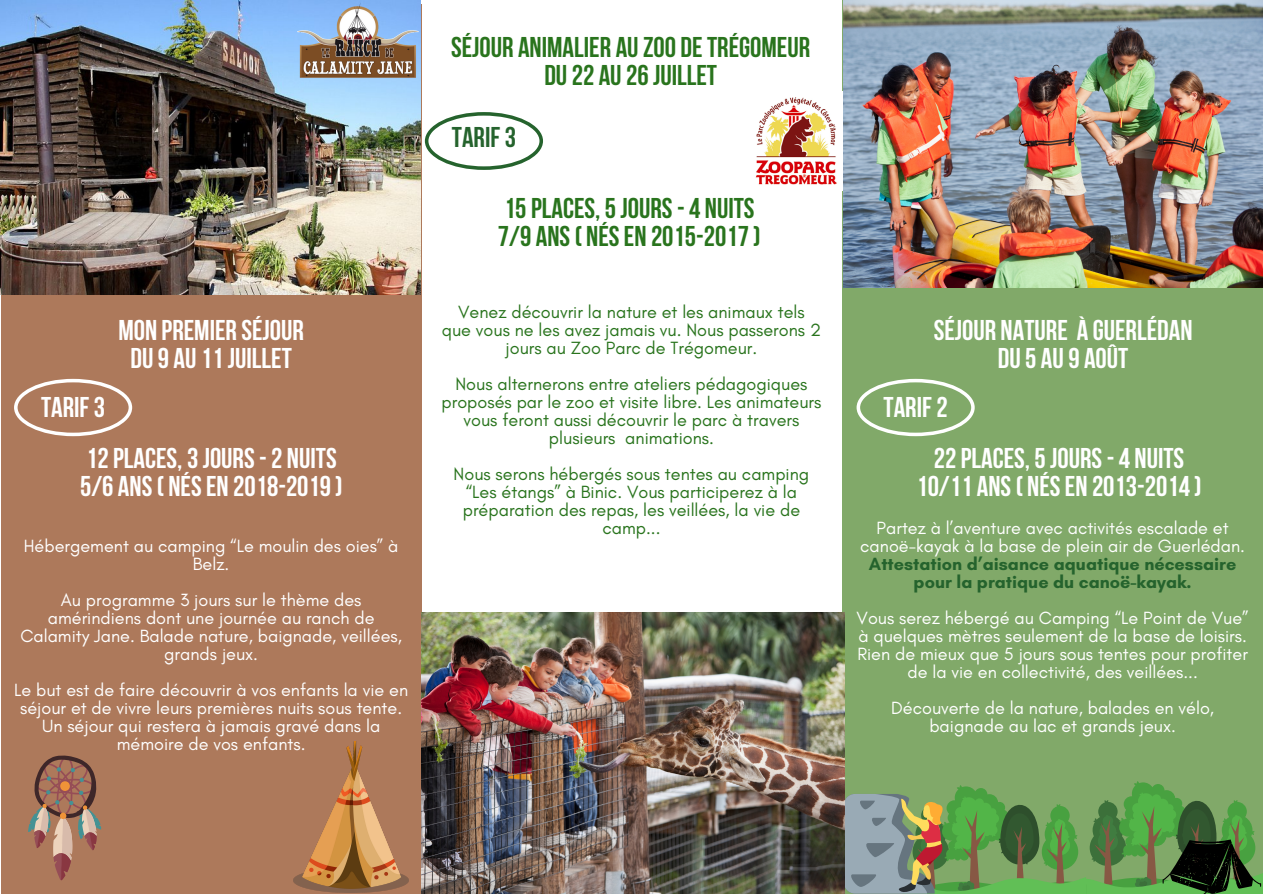
<style>
.page{position:relative;width:1263px;height:894px;background:#fff}
.page>*{position:absolute;margin:0;border:0;box-sizing:border-box;transform-origin:0 0}
.t1{font:700 28.5px/28.2px "Bebas Neue";color:#fff;text-align:center}
.t2{font:700 28.5px/28.2px "Bebas Neue";color:#29741d;text-align:center}
.t3{font:700 28.5px "Bebas Neue";color:#25632d}
.t4{font:18px/18px "Glacial Indifference";color:#fff;text-align:center}
.t5{font:18px/18px "Glacial Indifference";color:#29741d;text-align:center}
.t6{font:700 18px/18px "Glacial Indifference";color:#25632d;text-align:center}
</style>
<div class="page">
<div style="left:1px;top:5px;width:421px;height:888px;background:#ad795b"></div>
<div style="left:842px;top:0;width:421px;height:893px;background:#81a969"></div>
<img style="left:755px;top:97px;width:82px;height:88px">
<img style="left:0;top:0;width:421px;height:295px">
<img style="left:296px;top:0;width:125px;height:80px">
<svg style="left:844px;top:780px;width:419px;height:113px"></svg>
<img style="left:421px;top:612px;width:423px;height:281px">
<img style="left:844px;top:0;width:419px;height:287px">
<img style="left:294px;top:741px;width:115px;height:151px">
<svg style="left:28px;top:755px;width:73px;height:124px"></svg>
<svg style="left:14px;top:379px;width:118px;height:57px"></svg>
<svg style="left:425px;top:112px;width:118px;height:57px"></svg>
<svg style="left:857px;top:379px;width:118px;height:57px"></svg>
<p class="t1" style="left:118px;top:318px;width:187px">MON PREMIER SÉJOUR<br>DU9 AU11JUILLET</p>
<p class="t1" style="left:41px;top:396px;width:66px">TARIF3</p>
<p class="t1" style="left:80px;top:446px;width:264px;text-align:left">12PLACES, 3JOURS-2 NUITS<br>5/6 ANS( NÉSEN 2018-2019)</p>
<p class="t4" style="left:24px;top:536px;width:376px">Hébergement au camping “Le moulin des oies” à<br>Belz.</p>
<p class="t4" style="left:20px;top:590px;width:383px">Au programme 3 jours sur le thème des amérindiens dont une journée au ranch de Calamity Jane. Balade nature, baignade, veillées, grands jeux.</p>
<p class="t4" style="left:14px;top:680px;width:396px">Le but est de faire découvrir à vos enfants la vie en séjour et de vivre leurs premières nuits sous tente.<br>Un séjour qui restera à jamais gravé dans la mémoire de vos enfants.</p>
<h1 class="t2" style="left:451px;top:36px;width:361px">SÉJOUR ANIMALIER AUZOO DETRÉGOMEUR<br>DU22 AU26JUILLET</h1>
<p class="t3" style="left:452px;top:125px;width:66px">TARIF3</p>
<h1 class="t2" style="left:498px;top:197px;width:264px;text-align:left">15PLACES, 5JOURS-4 NUITS<br>7/9 ANS( NÉSEN 2015-2017)</h1>
<h1 class="t5" style="left:442px;top:302px;width:381px">Venez découvrir la nature et les animaux tels que vous ne les avez jamais vu. Nous passerons 2 jours au Zoo Parc de Trégomeur.</h1>
<p class="t5" style="left:441px;top:374px;width:381px">Nous alternerons entre ateliers pédagogiques proposés par le zoo et visite libre. Les animateurs vous feront aussi découvrir le parc à travers plusieurs animations.</p>
<p class="t5" style="left:454px;top:464px;width:357px">Nous serons hébergés sous tentes au camping “Les étangs” à Binic. Vous participerez à la préparation des repas, les veillées, la vie de camp...</p>
<h1 class="t1" style="left:934px;top:318px;width:260px">SÉJOUR NATURE À GUERLÉDAN<br>DU5 AU9 AOÛT</h1>
<p class="t1" style="left:884px;top:396px;width:66px">TARIF2</p>
<p class="t1" style="left:916px;top:446px;width:287px">22PLACES, 5JOURS-4 NUITS<br>10/11 ANS( NÉSEN 2013-2014)</p>
<p class="t4" style="left:860px;top:518px;width:386px">Partez à l’aventure avec activités escalade et canoë-kayak à la base de plein air de Guerlédan.</p>
<p class="t6" style="left:869px;top:554px;width:369px">Attestation d’aisance aquatique nécessaire pour la pratique du canoë-kayak.</p>
<p class="t4" style="left:857px;top:608px;width:394px">Vous serez hébergé au Camping “Le Point de Vue” à quelques mètres seulement de la base de loisirs.<br>Rien de mieux que 5 jours sous tentes pour profiter de la vie en collectivité, des veillées...</p>
<h1 class="t4" style="left:891px;top:698px;width:324px">Découverte de la nature, balades en vélo, baignade au lac et grands jeux.</h1>
</div>
